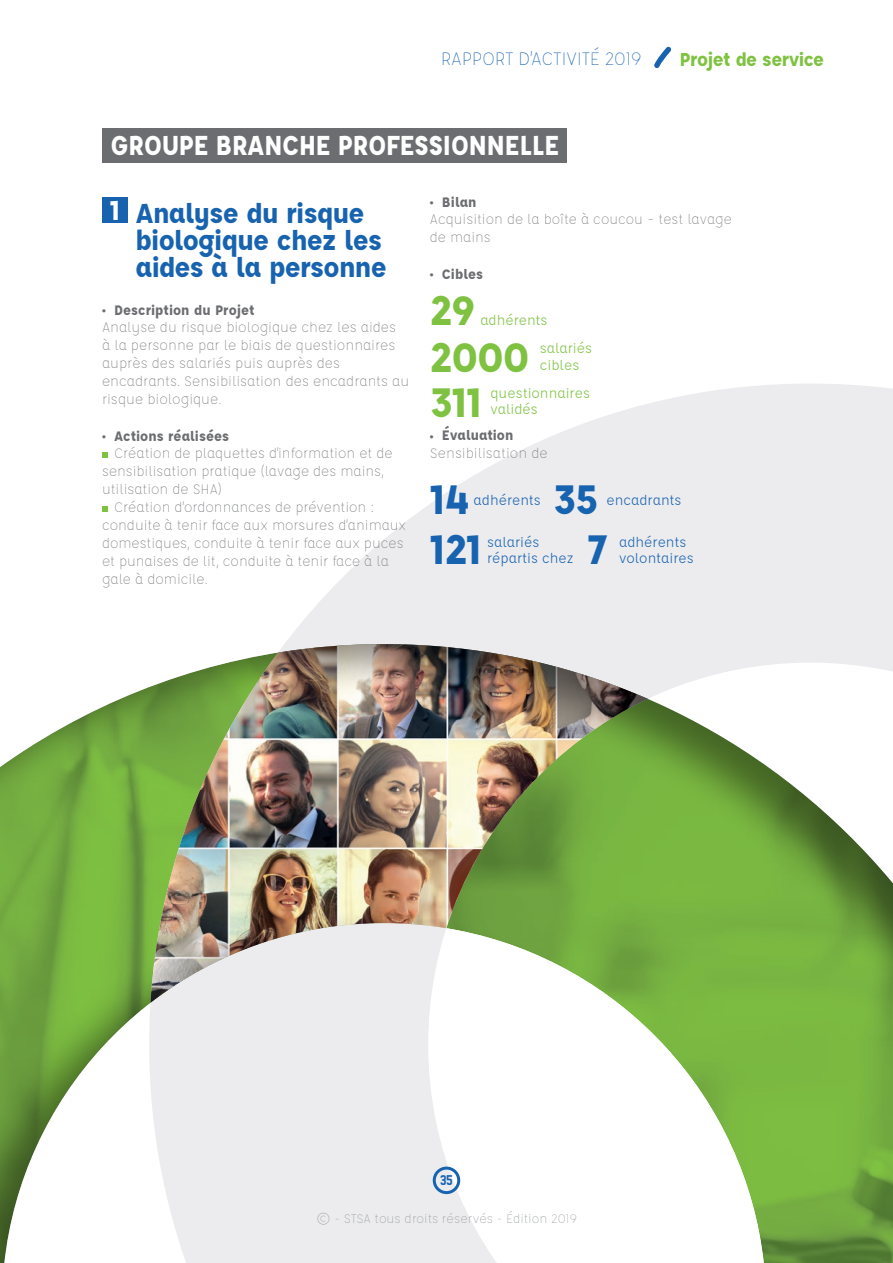
<style>
.page{position:relative;width:893px;height:1263px;background:#fff}
.page>*{position:absolute;margin:0;border:0;box-sizing:border-box;transform-origin:0 0}
.t1{font:700 45px/45.8px "Affogato";letter-spacing:-.025em;color:#7fc241}
.t2{font:700 45px/49.2px "Affogato";letter-spacing:-.025em;color:#1863b0}
.t3{font:700 30px/27px "Affogato";letter-spacing:-.025em;color:#1863b0}
.t4{font:700 30px "Affogato";letter-spacing:-.025em;color:#fff;scale:.95 1}
.t5{font:700 20.4px "Affogato";letter-spacing:-.025em;color:#7fc241}
.t6{font:300 19.5px "Affogato";letter-spacing:-.01em;color:#1863b0}
.t7{font:300 15px/18px "Affogato";color:#6c6d70}
.t8{font:700 15px "Affogato";color:#6c6d70}
.t9{font:15px/16.5px "Affogato";color:#1863b0}
.t10{font:15px/16.5px "Affogato";color:#7fc241}
.t11{font:15px "New Amsterdam";color:#1863b0}
.t12{font:300 13.5px "Affogato";color:#939598}
.s1{color:#fff}
</style>
<div class="page">
<svg style="left:286px;top:384px;width:607px;height:258px;fill:#ececee"></svg>
<div style="left:0;top:642px;width:893px;height:621px;background:#231f20;opacity:.5"></div>
<div style="left:433px;top:1166px;width:27px;height:28px;border:3px solid #1863b0;border-radius:50%"></div>
<div style="left:102px;top:128px;width:464px;height:35px;background:#6c6d70"></div>
<div style="left:102px;top:197px;width:26px;height:26px;background:#1863b0"></div>
<svg style="left:102px;top:452px;width:6px;height:6px"></svg>
<svg style="left:102px;top:506px;width:6px;height:6px"></svg>
<svg style="left:654px;top:46px;width:17px;height:22px"></svg>
<h3 class="t6" style="left:441px;top:46px;width:203px">RAPPORT D’ACTIVITÉ 2019</h3>
<h3 class="t5" style="left:680px;top:46px;width:146px">Projet de service</h3>
<h2 class="t4" style="left:111px;top:126px;width:474px">GROUPE BRANCHE PROFESSIONNELLE</h2>
<h2 class="t3" style="left:135px;top:200px;width:253px;text-indent:-26px"><span class="s1">1</span> Analyse du risque biologique chez les aides à la personne</h2>
<p class="t8" style="left:102px;top:300px;width:154px">• Description du Projet</p>
<p class="t7" style="left:102px;top:318px;width:309px">Analyse du risque biologique chez les aides<br>à la personne par le biais de questionnaires auprès des salariés puis auprès des encadrants. Sensibilisation des encadrants au risque biologique.</p>
<p class="t8" style="left:102px;top:426px;width:129px">• Actions réalisées</p>
<p class="t7" style="left:102px;top:444px;width:292px;text-indent:12px">Création de plaquettes d’information et de sensibilisation pratique (lavage des mains, utilisation de SHA)</p>
<p class="t7" style="left:102px;top:498px;width:306px;text-indent:12px">Création d’ordonnances de prévention : conduite à tenir face aux morsures d’animaux domestiques, conduite à tenir face aux puces et punaises de lit, conduite à tenir face à la gale à domicile.</p>
<p class="t8" style="left:430px;top:192px;width:48px">• Bilan</p>
<p class="t7" style="left:430px;top:210px;width:303px">Acquisition de la boîte à coucou – test lavage de mains</p>
<p class="t8" style="left:430px;top:264px;width:55px">• Cibles</p>
<h1 class="t1" style="left:430px;top:287px;width:101px">29<br>2000<br>311</h1>
<p class="t10" style="left:480px;top:312px;width:69px">adhérents</p>
<p class="t10" style="left:540px;top:340px;width:54px">salariés cibles</p>
<p class="t10" style="left:490px;top:385px;width:101px">questionnaires validés</p>
<p class="t8" style="left:430px;top:425px;width:85px">• Évaluation</p>
<p class="t7" style="left:430px;top:444px;width:119px">Sensibilisation de</p>
<h1 class="t2" style="left:430px;top:474px;width:54px">14<br>121</h1>
<h1 class="t2" style="left:553px;top:474px;width:56px;text-align:right">35<br>7</h1>
<p class="t9" style="left:474px;top:491px;width:69px">adhérents</p>
<p class="t9" style="left:487px;top:533px;width:88px">salariés répartis chez</p>
<p class="t9" style="left:607px;top:491px;width:76px">encadrants</p>
<p class="t9" style="left:619px;top:533px;width:76px">adhérents volontaires</p>
<p class="t11" style="left:441px;top:1171px;width:13px">35</p>
<p class="t12" style="left:316px;top:1211px;width:262px">© - STSA tous droits réservés - Édition 2019</p>
</div>
